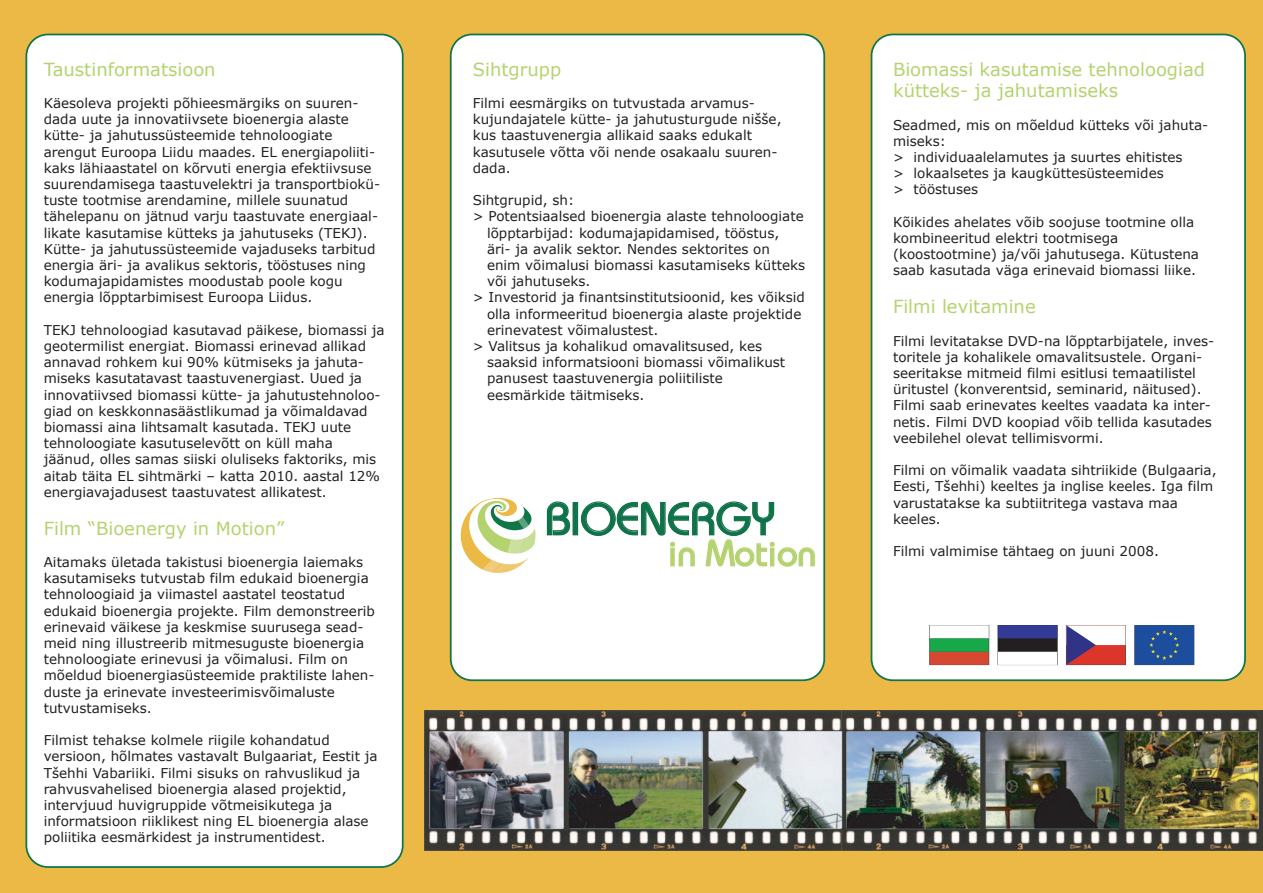
<style>
.page{position:relative;width:1263px;height:893px;background:#ecb947}
.page>*{position:absolute;margin:0;border:0;box-sizing:border-box;transform-origin:0 0}
.t1{font:500 46.05px "Bauhaus";color:#0f7248}
.t2{font:500 36.6px "Bauhaus";color:#b4d36e}
.t3{font:18px/21.6px "Verdana";color:#b4d36e}
.t4{font:13.5px/16.2px "Verdana";color:#231f20}
</style>
<div class="page">
<div style="left:25px;top:33px;width:379px;height:834px;background:#fff"></div>
<img style="left:425px;top:710px;width:416px;height:141px">
<img style="left:841px;top:710px;width:420px;height:141px">
<img style="left:846px;top:732px;width:134px;height:97px">
<img style="left:569px;top:731px;width:133px;height:98px">
<img style="left:986px;top:732px;width:133px;height:97px">
<img style="left:1125px;top:732px;width:133px;height:97px">
<img style="left:708px;top:731px;width:134px;height:97px">
<div style="left:449px;top:33px;width:377px;height:647px;background:#fff"></div>
<div style="left:870px;top:33px;width:376px;height:647px;background:#fff"></div>
<img style="left:430px;top:731px;width:133px;height:98px">
<div style="left:930px;top:652px;width:59px;height:13px;background:#d64832"></div>
<div style="left:930px;top:625px;width:59px;height:13px;background:#fff"></div>
<div style="left:930px;top:638px;width:59px;height:14px;background:#17a84a"></div>
<div style="left:1066px;top:625px;width:59px;height:40px;background:#dc352a"></div>
<div style="left:1066px;top:625px;width:59px;height:20px;background:#fff"></div>
<svg style="left:1066px;top:625px;width:30px;height:40px"></svg>
<svg style="left:997px;top:625px;width:61px;height:40px"></svg>
<div style="left:998px;top:625px;width:59px;height:40px;background:#231f20"></div>
<div style="left:998px;top:652px;width:59px;height:13px;background:#fff"></div>
<div style="left:998px;top:625px;width:59px;height:13px;background:#333b97"></div>
<div style="left:1135px;top:625px;width:59px;height:40px;background:#1c4e9d"></div>
<svg style="left:1149px;top:630px;width:30px;height:30px"></svg>
<hr style="left:1261px;top:710px;width:2px;height:141px;background:#3a3b36">
<svg style="left:460px;top:498px;width:75px;height:75px;background:#dfe1b8"></svg>
<h3 class="t3" style="left:44px;top:58px;width:173px">Taustinformatsioon</h3>
<p class="t4" style="left:44px;top:94px;width:338px">Käesoleva projekti põhieesmärgiks on suuren&shy;dada uute ja innovatiivsete bioenergia alaste kütte- ja jahutussüsteemide tehnoloogiate arengut Euroopa Liidu maades. EL energiapoliiti&shy;kaks lähiaastatel on kõrvuti energia efektiivsuse suurendamisega taastuvelektri ja transportbiokü&shy;tuste tootmise arendamine, millele suunatud tähelepanu on jätnud varju taastuvate energiaal&shy;likate kasutamise kütteks ja jahutuseks (TEKJ).<br>Kütte- ja jahutussüsteemide vajaduseks tarbitud energia äri- ja avalikus sektoris, tööstuses ning kodumajapidamistes moodustab poole kogu energia lõpptarbimisest Euroopa Liidus.</p>
<p class="t4" style="left:44px;top:321px;width:342px">TEKJ tehnoloogiad kasutavad päikese, biomassi ja geotermilist energiat. Biomassi erinevad allikad annavad rohkem kui 90% kütmiseks ja jahuta&shy;miseks kasutatavast taastuvenergiast. Uued ja innovatiivsed biomassi kütte- ja jahutustehnoloo&shy;giad on keskkonnasäästlikumad ja võimaldavad biomassi aina lihtsamalt kasutada. TEKJ uute tehnoloogiate kasutuselevõtt on küll maha jäänud, olles samas siiski oluliseks faktoriks, mis aitab täita EL sihtmärki – katta 2010. aastal 12% energiavajadusest taastuvatest allikatest.</p>
<h3 class="t3" style="left:44px;top:517px;width:242px">Film “Bioenergy in Motion”</h3>
<p class="t4" style="left:44px;top:553px;width:333px">Aitamaks ületada takistusi bioenergia laiemaks kasutamiseks tutvustab film edukaid bioenergia tehnoloogiaid ja viimastel aastatel teostatud edukaid bioenergia projekte. Film demonstreerib erinevaid väikese ja keskmise suurusega sead&shy;meid ning illustreerib mitmesuguste bioenergia tehnoloogiate erinevusi ja võimalusi. Film on mõeldud bioenergiasüsteemide praktiliste lahen&shy;duste ja erinevate investeerimisvõimaluste tutvustamiseks.</p>
<p class="t4" style="left:44px;top:732px;width:335px">Filmist tehakse kolmele riigile kohandatud versioon, hõlmates vastavalt Bulgaariat, Eestit ja Tšehhi Vabariiki. Filmi sisuks on rahvuslikud ja rahvusvahelised bioenergia alased projektid, intervjuud huvigruppide võtmeisikutega ja informatsioon riiklikest ning EL bioenergia alase poliitika eesmärkidest ja instrumentidest.</p>
<h3 class="t3" style="left:473px;top:58px;width:90px">Sihtgrupp</h3>
<p class="t4" style="left:473px;top:94px;width:310px">Filmi eesmärgiks on tutvustada arvamus&shy;kujundajatele kütte- ja jahutusturgude nišše, kus taastuvenergia allikaid saaks edukalt kasutusele võtta või nende osakaalu suuren&shy;dada.</p>
<p class="t4" style="left:473px;top:192px;width:103px">Sihtgrupid, sh:</p>
<p class="t4" style="left:473px;top:208px;width:332px">&gt; Potentsiaalsed bioenergia alaste tehnoloogiate</p>
<p class="t4" style="left:487px;top:224px;width:294px">lõpptarbijad: kodumajapidamised, tööstus,</p>
<p class="t4" style="left:487px;top:240px;width:284px">äri- ja avalik sektor. Nendes sektorites on</p>
<p class="t4" style="left:487px;top:256px;width:320px">enim võimalusi biomassi kasutamiseks kütteks</p>
<p class="t4" style="left:487px;top:273px;width:105px">või jahutuseks.</p>
<p class="t4" style="left:473px;top:289px;width:334px">&gt; Investorid ja finantsinstitutsioonid, kes võiksid</p>
<p class="t4" style="left:487px;top:305px;width:316px">olla informeeritud bioenergia alaste projektide</p>
<p class="t4" style="left:487px;top:321px;width:173px">erinevatest võimalustest.</p>
<p class="t4" style="left:473px;top:337px;width:291px">&gt; Valitsus ja kohalikud omavalitsused, kes</p>
<p class="t4" style="left:487px;top:354px;width:300px">saaksid informatsiooni biomassi võimalikust</p>
<p class="t4" style="left:487px;top:370px;width:237px">panusest taastuvenergia poliitiliste</p>
<p class="t4" style="left:487px;top:386px;width:159px">eesmärkide täitmiseks.</p>
<h1 class="t1" style="left:545px;top:491px;width:231px">BIOENERGY</h1>
<h2 class="t2" style="left:667px;top:531px;width:150px">in Motion</h2>
<h3 class="t3" style="left:893px;top:58px;width:314px">Biomassi kasutamise tehnoloogiad kütteks- ja jahutamiseks</h3>
<p class="t4" style="left:893px;top:116px;width:317px">Seadmed, mis on mõeldud kütteks või jahuta&shy;miseks:<br>&gt; individuaalelamutes ja suurtes ehitistes<br>&gt; lokaalsetes ja kaugküttesüsteemides<br>&gt; tööstuses</p>
<p class="t4" style="left:893px;top:213px;width:308px">Kõikides ahelates võib soojuse tootmine olla kombineeritud elektri tootmisega (koostootmine) ja/või jahutusega. Kütustena saab kasutada väga erinevaid biomassi liike.</p>
<h3 class="t3" style="left:893px;top:295px;width:144px">Filmi levitamine</h3>
<p class="t4" style="left:893px;top:332px;width:323px">Filmi levitatakse DVD-na lõpptarbijatele, inves&shy;toritele ja kohalikele omavalitsustele. Organi&shy;seeritakse mitmeid filmi esitlusi temaatilistel üritustel (konverentsid, seminarid, näitused).<br>Filmi saab erinevates keeltes vaadata ka inter&shy;netis. Filmi DVD koopiad võib tellida kasutades veebilehel olevat tellimisvormi.</p>
<p class="t4" style="left:893px;top:462px;width:325px">Filmi on võimalik vaadata sihtriikide (Bulgaaria, Eesti, Tšehhi) keeltes ja inglise keeles. Iga film varustatakse ka subtiitritega vastava maa keeles.</p>
<p class="t4" style="left:893px;top:543px;width:267px">Filmi valmimise tähtaeg on juuni 2008.</p>
</div>
